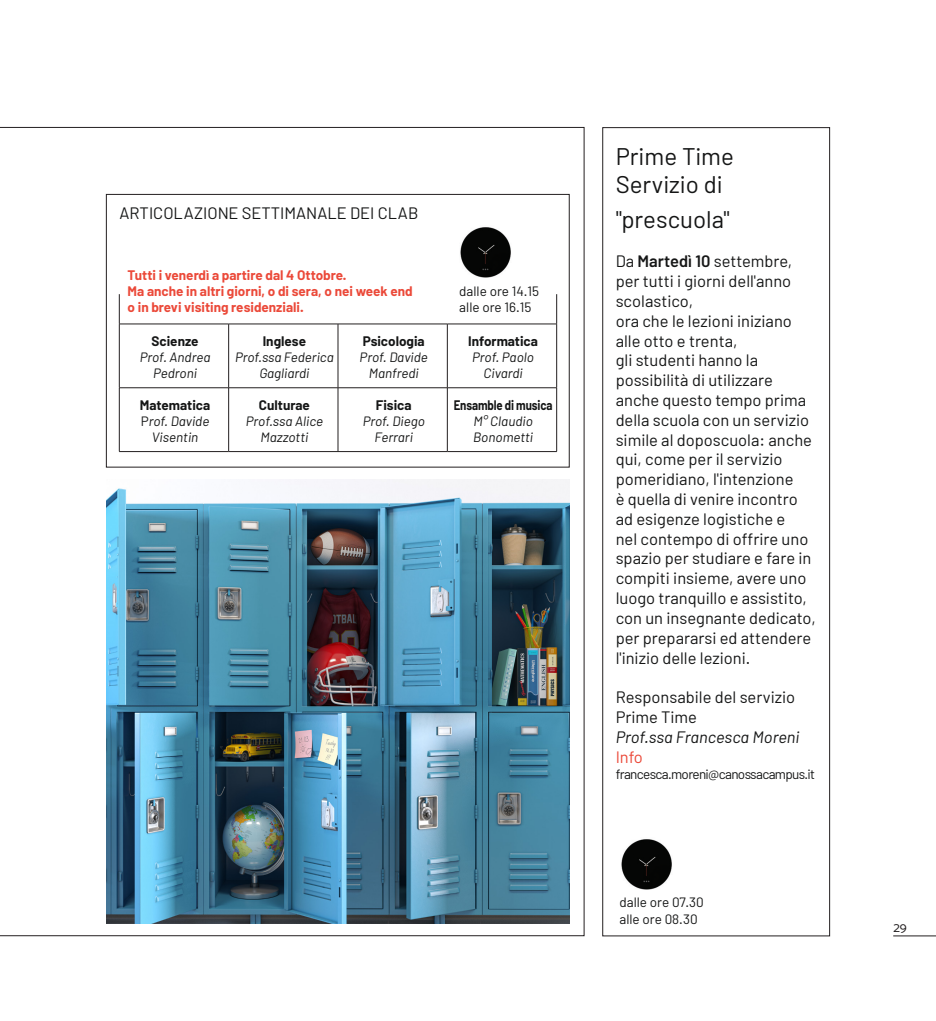
<style>
.page{position:relative;width:936px;height:1021px;background:#fff}
.page>*{position:absolute;margin:0;border:0;box-sizing:border-box;transform-origin:0 0}
.Titolo_3{font:24px/34.3px "Barlow";color:#151616}
.Titolo_3-2{font:16.5px/19.8px "Barlow";color:#151616}
.Titolo_3-3{font:italic 16.5px "Barlow";color:#151616}
.Titolo_3-4{font:16.5px "Barlow";color:#eb4939}
.Titolo_3-5{font:italic 13.5px/16.2px "Barlow";color:#151616;text-align:center}
.Contenuto_tabella{font:700 13.5px "Barlow";color:#eb4939}
.Titolo_3-6{font:700 13.5px "Barlow";color:#151616}
.Titolo_3-7{font:13.5px "Barlow";letter-spacing:-.005em;color:#151616}
.Titolo_3-8{font:13.5px "Barlow";letter-spacing:-.05em;color:#151616}
.Titolo_3-9{font:700 13.5px "Barlow";color:#151616;scale:.85 1}
.t1{font:13.5px "Catamaran";color:#231f20}
.s1{font-style:normal}
.s2{font-weight:600}
</style>
<div class="page">
<hr style="left:893px;top:935px;width:42px;height:1px;background:#231f20">
<svg style="left:0;top:127px;width:584px;height:808px"></svg>
<hr style="left:119px;top:294px;width:1px;height:30px;background:#231f20">
<hr style="left:556px;top:294px;width:1px;height:30px;background:#231f20">
<hr style="left:119px;top:324px;width:110px;height:1px;background:#231f20">
<hr style="left:119px;top:324px;width:1px;height:63px;background:#231f20">
<hr style="left:229px;top:324px;width:109px;height:1px;background:#231f20">
<hr style="left:228px;top:324px;width:1px;height:63px;background:#231f20">
<hr style="left:338px;top:324px;width:109px;height:1px;background:#231f20">
<hr style="left:338px;top:324px;width:1px;height:63px;background:#231f20">
<hr style="left:447px;top:324px;width:110px;height:1px;background:#231f20">
<hr style="left:447px;top:324px;width:1px;height:63px;background:#231f20">
<hr style="left:556px;top:324px;width:1px;height:63px;background:#231f20">
<hr style="left:229px;top:387px;width:109px;height:1px;background:#231f20">
<hr style="left:338px;top:387px;width:109px;height:1px;background:#231f20">
<hr style="left:338px;top:388px;width:1px;height:63px;background:#231f20">
<hr style="left:447px;top:387px;width:110px;height:1px;background:#231f20">
<hr style="left:447px;top:388px;width:1px;height:63px;background:#231f20">
<hr style="left:556px;top:388px;width:1px;height:63px;background:#231f20">
<hr style="left:229px;top:451px;width:109px;height:1px;background:#231f20">
<hr style="left:338px;top:451px;width:109px;height:1px;background:#231f20">
<hr style="left:447px;top:451px;width:110px;height:1px;background:#231f20">
<hr style="left:119px;top:387px;width:110px;height:1px;background:#231f20">
<hr style="left:119px;top:388px;width:1px;height:63px;background:#231f20">
<hr style="left:228px;top:388px;width:1px;height:63px;background:#231f20">
<hr style="left:119px;top:451px;width:110px;height:1px;background:#231f20">
<div style="left:602px;top:127px;width:227px;height:809px;border:1px solid #231f20"></div>
<img style="left:460px;top:226px;width:52px;height:52px">
<img style="left:621px;top:839px;width:51px;height:51px">
<img style="left:106px;top:479px;width:463px;height:444px">
<div style="left:106px;top:194px;width:463px;height:273px;border:1px solid #231f20"></div>
<p class="Titolo_3-2" style="left:119px;top:203px;width:300px">ARTICOLAZIONE SETTIMANALE DEI CLAB</p>
<p class="Contenuto_tabella" style="left:128px;top:266px;width:220px">Tutti i venerdì a partire dal 4 Ottobre.</p>
<p class="Contenuto_tabella" style="left:128px;top:282px;width:287px">Ma anche in altri giorni, o di sera, o nei week end</p>
<p class="Contenuto_tabella" style="left:128px;top:299px;width:177px">o in brevi visiting residenziali.</p>
<p class="Titolo_3-6" style="left:151px;top:333px;width:49px">Scienze</p>
<p class="Titolo_3-5" style="left:140px;top:349px;width:72px">Prof. Andrea<br>Pedroni</p>
<p class="Titolo_3-6" style="left:140px;top:396px;width:72px">Matematica</p>
<p class="Titolo_3-5" style="left:141px;top:412px;width:70px"><span class="s1">P</span>rof. Davide</p>
<p class="Titolo_3-5" style="left:152px;top:429px;width:48px">Visentin</p>
<p class="Titolo_3-6" style="left:263px;top:333px;width:45px">Inglese</p>
<p class="Titolo_3-5" style="left:235px;top:349px;width:100px">Prof.ssa Federica<br>Gagliardi</p>
<p class="Titolo_3-6" style="left:259px;top:396px;width:53px">Culturae</p>
<p class="Titolo_3-5" style="left:246px;top:412px;width:79px">Prof.ssa Alice</p>
<p class="Titolo_3-5" style="left:260px;top:429px;width:49px">Mazzotti</p>
<p class="Titolo_3-6" style="left:363px;top:333px;width:63px">Psicologia</p>
<p class="Titolo_3-5" style="left:359px;top:349px;width:70px">Prof. Davide<br>Manfredi</p>
<p class="Titolo_3-6" style="left:376px;top:396px;width:37px">Fisica</p>
<p class="Titolo_3-5" style="left:362px;top:412px;width:64px">Prof. Diego<br>Ferrari</p>
<p class="Titolo_3-7" style="left:459px;top:282px;width:81px">dalle ore 14.15</p>
<p class="Titolo_3-7" style="left:459px;top:298px;width:74px">alle ore 16.15</p>
<p class="Titolo_3-6" style="left:468px;top:333px;width:71px">Informatica</p>
<p class="Titolo_3-5" style="left:472px;top:349px;width:63px">Prof. Paolo</p>
<p class="Titolo_3-5" style="left:483px;top:365px;width:41px">Civardi</p>
<p class="Titolo_3-9" style="left:453px;top:396px;width:118px">Ensamble di musica</p>
<p class="Titolo_3-5" style="left:473px;top:412px;width:62px;text-align:left">M° Claudio<br>Bonometti</p>
<p class="Titolo_3" style="left:615px;top:138px;width:120px">Prime Time</p>
<p class="Titolo_3" style="left:615px;top:167px;width:115px">Servizio di "prescuola"</p>
<p class="Titolo_3-2" style="left:615px;top:251px;width:178px;text-align:justify">Da <span class="s2">Martedì 10</span> settembre, per tutti i giorni dell'anno scolastico,</p>
<p class="Titolo_3-2" style="left:615px;top:310px;width:178px">ora che le lezioni iniziano alle otto e trenta,</p>
<p class="Titolo_3-2" style="left:615px;top:350px;width:202px">gli studenti hanno la possibilità di utilizzare anche questo tempo prima della scuola con un servizio simile al doposcuola: anche qui, come per il servizio pomeridiano, l'intenzione<br>è quella di venire incontro ad esigenze logistiche e<br>nel contempo di offrire uno spazio per studiare e fare in compiti insieme, avere uno luogo tranquillo e assistito, con un insegnante dedicato, per prepararsi ed attendere l'inizio delle lezioni.</p>
<p class="Titolo_3-2" style="left:615px;top:687px;width:181px">Responsabile del servizio<br>Prime Time</p>
<p class="Titolo_3-3" style="left:615px;top:726px;width:185px">Prof.ssa Francesca Moreni</p>
<p class="Titolo_3-4" style="left:615px;top:746px;width:29px">Info</p>
<p class="Titolo_3-8" style="left:615px;top:765px;width:201px">francesca.moreni@canossacampus.it</p>
<p class="Titolo_3-7" style="left:619px;top:894px;width:86px">dalle ore 07.30</p>
<p class="Titolo_3-7" style="left:619px;top:910px;width:80px">alle ore 08.30</p>
<p class="t1" style="left:893px;top:919px;width:15px">29</p>
</div>
